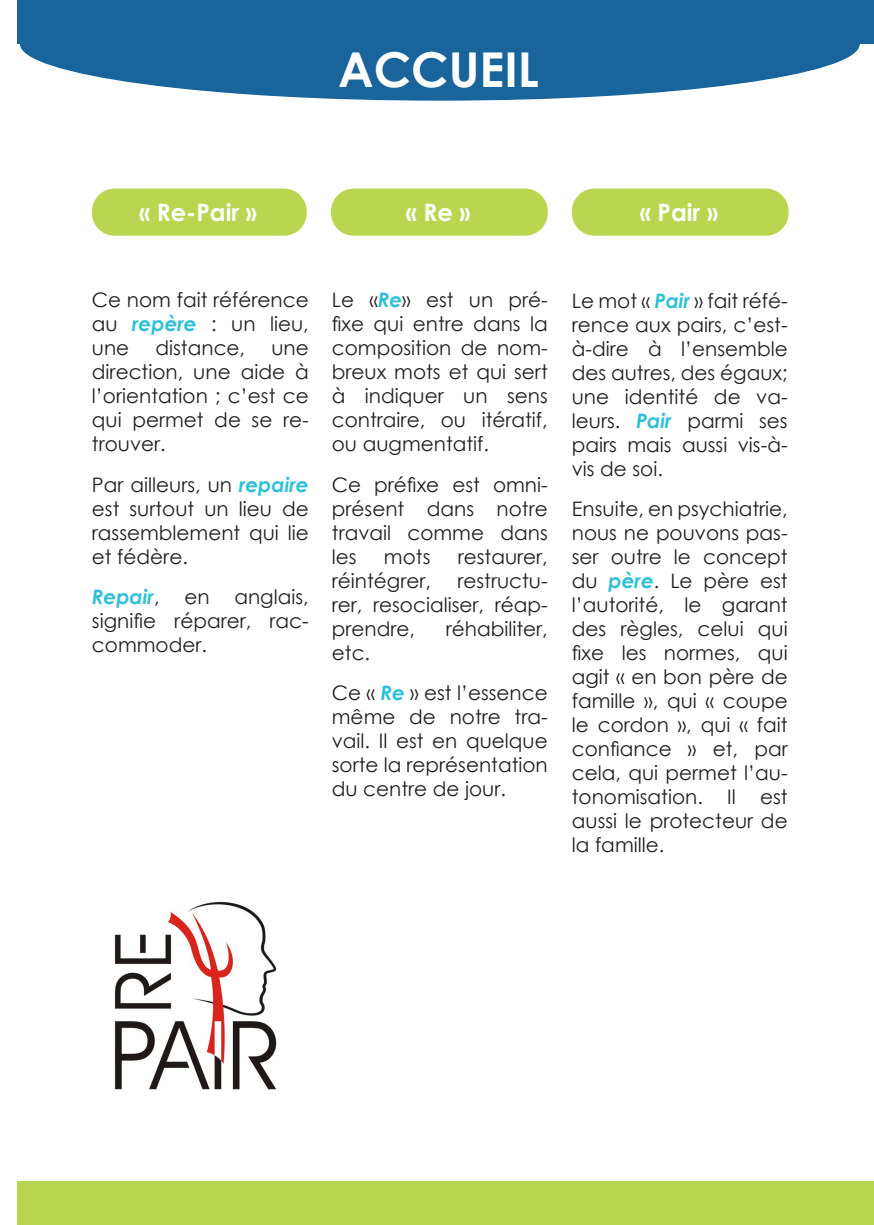
<style>
.page{position:relative;width:874px;height:1225px;background:#fff}
.page>*{position:absolute;margin:0;border:0;box-sizing:border-box;transform-origin:0 0}
.t1{font:700 48px "Century Gothic";color:#fff}
.t2{font:700 24px "Century Gothic";color:#fff}
.t3{font:20px/24px "Century Gothic";color:#231f20;text-align:justify}
.s1{font-weight:700;font-style:italic;color:#2fc0d8}
</style>
<div class="page">
<div style="left:17px;top:1181px;width:856px;height:44px;background:#bad651"></div>
<div style="left:92px;top:189px;width:214px;height:47px;background:#bad651;border-radius:23px"></div>
<div style="left:331px;top:189px;width:216px;height:47px;background:#bad651;border-radius:23px"></div>
<div style="left:571px;top:189px;width:217px;height:47px;background:#bad651;border-radius:23px"></div>
<svg style="left:20px;top:0;width:839px;height:101px;background:#3477a7"></svg>
<img style="left:114px;top:901px;width:163px;height:189px">
<h1 class="t1" style="left:338px;top:33px;width:202px">ACCUEIL</h1>
<p class="t2" style="left:139px;top:194px;width:119px">« Re-Pair »</p>
<p class="t2" style="left:405px;top:194px;width:66px">«Re»</p>
<p class="t2" style="left:639px;top:194px;width:80px">« Pair »</p>
<p class="t3" style="left:92px;top:288px;width:218px">Ce nom fait référence au <span class="s1">repère</span> : un lieu, une</p>
<p class="t3" style="left:155px;top:336px;width:91px">distance,</p>
<p class="t3" style="left:92px;top:336px;width:218px;text-indent:179px">une direction, une aide à l’orientation ; c’est ce qui permet de se re&shy;trouver.</p>
<p class="t3" style="left:92px;top:472px;width:218px">Par ailleurs, un <span class="s1">repaire </span>est surtout un lieu de rassemblement qui lie et fédère.</p>
<p class="t3" style="left:92px;top:584px;width:218px"><span class="s1">Repair</span>, en anglais, signifie réparer, rac&shy;commoder.</p>
<p class="t3" style="left:332px;top:288px;width:217px">Le «<span class="s1">Re</span>» est un pré&shy;fixe qui entre dans la composition de nom&shy;breux mots et qui sert à indiquer un sens contraire, ou itératif, ou augmentatif.</p>
<p class="t3" style="left:332px;top:472px;width:217px">Ce préfixe est omni&shy;présent dans notre travail comme dans les</p>
<p class="t3" style="left:384px;top:544px;width:48px">mots</p>
<p class="t3" style="left:457px;top:544px;width:91px">restaurer,</p>
<p class="t3" style="left:332px;top:568px;width:101px">réintégrer,</p>
<p class="t3" style="left:332px;top:568px;width:217px;text-indent:125px">restructu&shy;rer, resocialiser, réap&shy;prendre,</p>
<p class="t3" style="left:445px;top:616px;width:103px">réhabiliter,</p>
<p class="t3" style="left:332px;top:640px;width:40px">etc.</p>
<p class="t3" style="left:332px;top:680px;width:217px">Ce « <span class="s1">Re</span> » est l’essence même de notre tra&shy;vail. Il est en quelque sorte la représentation du centre de jour.</p>
<p class="t3" style="left:571px;top:288px;width:217px">Le mot « <span class="s1">Pair</span> » fait réfé&shy;rence aux pairs, c’est&shy;à-dire à l’ensemble des autres, des égaux; une identité de va&shy;leurs. <span class="s1">Pair</span> parmi ses pairs mais aussi vis-à&shy;vis de soi.</p>
<p class="t3" style="left:571px;top:496px;width:217px">Ensuite, en psychiatrie, nous ne pouvons pas&shy;ser outre le concept du <span class="s1">père</span>. Le père est l’autorité, le garant des règles, celui qui fixe les normes, qui agit « en bon père de famille », qui « coupe le cordon », qui « fait confiance » et, par cela, qui permet l’au&shy;tonomisation. Il est aussi le protecteur de la famille.</p>
</div>
